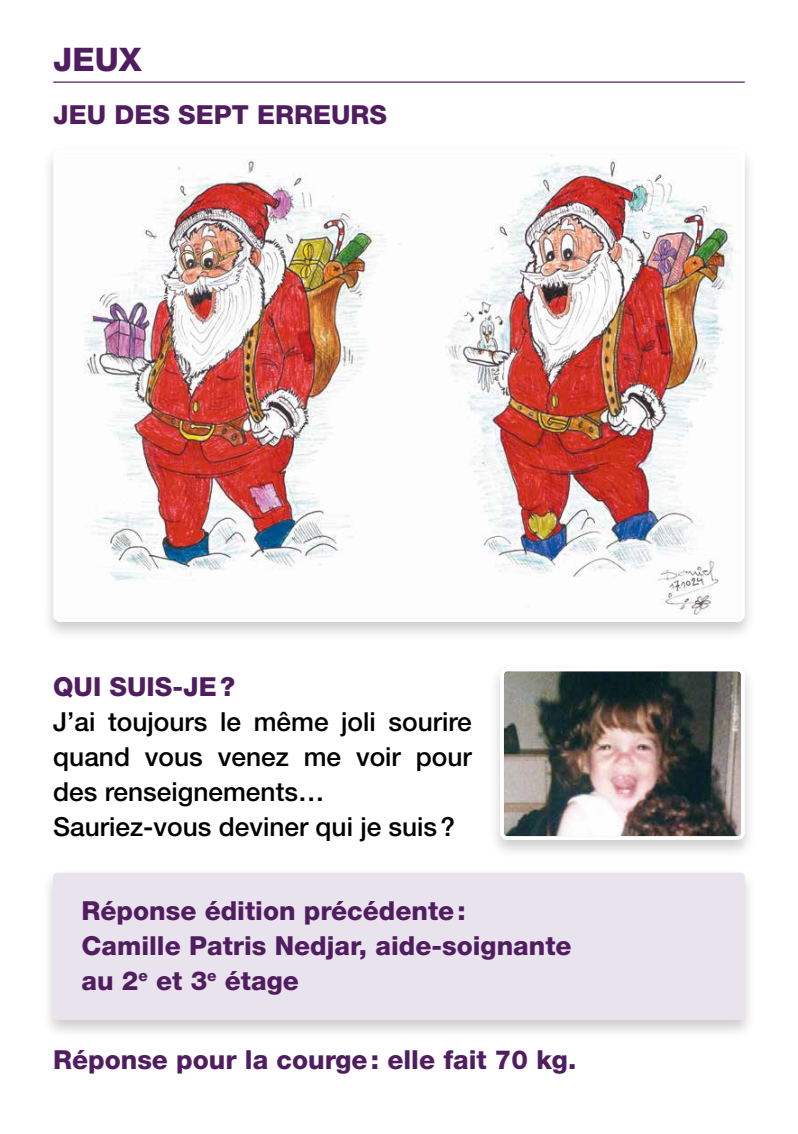
<style>
.page{position:relative;width:798px;height:1134px;background:#fff}
.page>*{position:absolute;margin:0;border:0;box-sizing:border-box;transform-origin:0 0}
.t1{font:800 32.5px "Helvetica Neue LT Std";color:#501e60}
.t2{font:800 26.25px/35px "Helvetica Neue LT Std";color:#501e60}
.t3{font:500 26.25px/35px "Helvetica Neue LT Std";color:#000}
</style>
<div class="page">
<div style="left:488px;top:663px;width:268px;height:196px;background:#000;opacity:.2"></div>
<img style="left:505px;top:672px;width:234px;height:163px">
<div style="left:500px;top:667px;width:244px;height:173px;border:4px solid #fff;border-radius:5px"></div>
<div style="left:41px;top:145px;width:715px;height:496px;background:#000;opacity:.2"></div>
<img style="left:58px;top:154px;width:681px;height:463px">
<div style="left:53px;top:149px;width:691px;height:473px;border:4px solid #fff;border-radius:5px"></div>
<hr style="left:53px;top:81px;width:691px;height:2px;background:#501e60">
<div style="left:41px;top:868px;width:715px;height:171px;background:#000;opacity:.2"></div>
<div style="left:53px;top:873px;width:691px;height:147px;background:#e9e3ed;border-radius:4px"></div>
<p class="t1" style="left:53px;top:40px;width:90px">JEUX</p>
<p class="t2" style="left:53px;top:97px;width:335px">JEU DES SEPT ERREURS</p>
<p class="t2" style="left:53px;top:669px;width:183px">QUI SUIS-JE?</p>
<p class="t3" style="left:53px;top:703px;width:420px">J’ai toujours le même joli sourire quand vous venez me voir pour des renseignements…<br>Sauriez-vous deviner qui je suis?</p>
<p class="t2" style="left:81px;top:893px;width:491px">Réponse édition précédente:<br>Camille Patris Nedjar, aide-soignante au 2<sup>e</sup> et 3<sup>e</sup> étage</p>
<p class="t2" style="left:53px;top:1042px;width:524px">Réponse pour la courge: elle fait 70 kg.</p>
</div>
